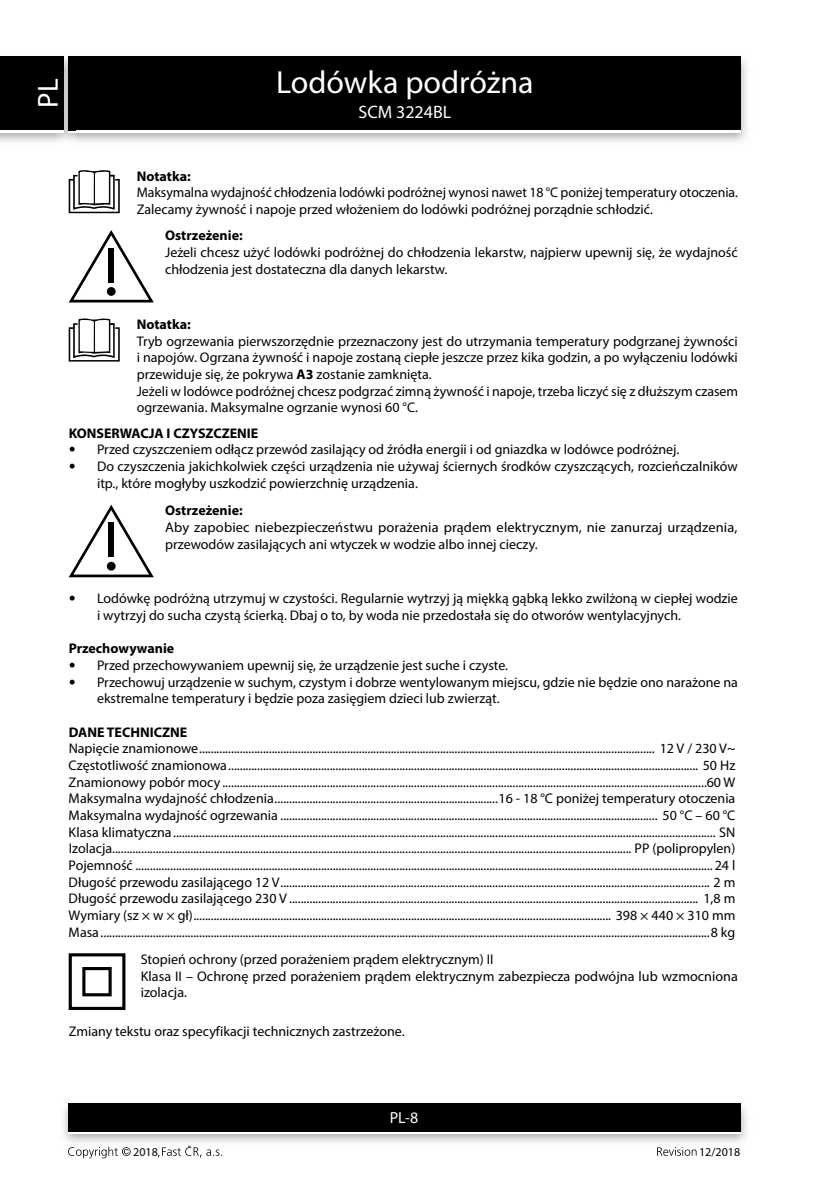
<style>
.page{position:relative;width:840px;height:1191px;background:#fff}
.page>*{position:absolute;margin:0;border:0;box-sizing:border-box;transform-origin:0 0}
.t1{font:32px "Myriad Pro";color:#fff}
.t2{font:29px "Myriad Pro";color:#fff}
.t3{font:18px "Myriad Pro";color:#fff}
.t4{font:16px "Myriad Pro";color:#fff}
.t5{font:14px/16.6px "Myriad Pro";color:#000}
.t6{font:700 14px "Myriad Pro";color:#000}
.t7{font:12px "Myriad Pro";color:#000}
.s1{font-weight:700}
.s2{font-family:"Frutiger CE"}
</style>
<div class="page">
<img style="left:0;top:56px;width:747px;height:86px">
<div style="left:68px;top:59px;width:672px;height:74px;background:#fff"></div>
<div style="left:68px;top:57px;width:672px;height:73px;background:#000"></div>
<img style="left:63px;top:1103px;width:684px;height:40px">
<div style="left:68px;top:1106px;width:672px;height:28px;background:linear-gradient(to right,#fff,#fff)"></div>
<div style="left:68px;top:1103px;width:672px;height:28px;background:#000"></div>
<img style="left:57px;top:56px;width:18px;height:86px">
<img style="left:68px;top:130px;width:7px;height:3px">
<svg style="left:68px;top:57px;width:7px;height:2px"></svg>
<img style="left:68px;top:59px;width:7px;height:71px">
<div style="left:0;top:59px;width:64px;height:74px;background:#fff"></div>
<div style="left:0;top:57px;width:64px;height:73px;background:#000"></div>
<svg style="left:68px;top:1146px;width:62px;height:12px"></svg>
<svg style="left:158px;top:1145px;width:64px;height:12px"></svg>
<svg style="left:657px;top:1147px;width:39px;height:8px"></svg>
<svg style="left:69px;top:170px;width:51px;height:43px"></svg>
<svg style="left:69px;top:230px;width:85px;height:72px"></svg>
<div style="left:108px;top:247px;width:6px;height:35px;background:#000"></div>
<div style="left:107px;top:287px;width:9px;height:9px;background:#000;border-radius:50%"></div>
<svg style="left:69px;top:318px;width:51px;height:43px"></svg>
<svg style="left:69px;top:505px;width:85px;height:72px"></svg>
<div style="left:108px;top:522px;width:6px;height:35px;background:#000"></div>
<div style="left:107px;top:562px;width:9px;height:8px;background:#000;border-radius:50%"></div>
<div style="left:69px;top:953px;width:56px;height:57px;border:3px solid #010202"></div>
<div style="left:82px;top:967px;width:30px;height:29px;border:3px solid #010202"></div>
<h2 class="t2" style="left:30px;top:108px;width:31px;rotate:-90deg">PL</h2>
<h1 class="t1" style="left:276px;top:62px;width:259px">Lodówka podróżna</h1>
<p class="t3" style="left:358px;top:101px;width:94px">SCM 3224BL</p>
<p class="t6" style="left:137px;top:167px;width:55px">Notatka:</p>
<p class="t5" style="left:137px;top:184px;width:602px">Maksymalna wydajność chłodzenia lodówki podróżnej wynosi nawet 18 °C poniżej temperatury otoczenia.<br>Zalecamy żywność i napoje przed włożeniem do lodówki podróżnej porządnie schłodzić.</p>
<p class="t6" style="left:165px;top:227px;width:79px">Ostrzeżenie:</p>
<p class="t5" style="left:165px;top:244px;width:573px">Jeżeli chcesz użyć lodówki podróżnej do chłodzenia lekarstw, najpierw upewnij się, że wydajność chłodzenia jest dostateczna dla danych lekarstw.</p>
<p class="t6" style="left:137px;top:315px;width:55px">Notatka:</p>
<p class="t5" style="left:137px;top:332px;width:602px">Tryb ogrzewania pierwszorzędnie przeznaczony jest do utrzymania temperatury podgrzanej żywności i napojów. Ogrzana żywność i napoje zostaną ciepłe jeszcze przez kika godzin, a po wyłączeniu lodówki przewiduje się, że pokrywa <span class="s1">A3</span> zostanie zamknięta.<br>Jeżeli w lodówce podróżnej chcesz podgrzać zimną żywność i napoje, trzeba liczyć się z dłuższym czasem ogrzewania. Maksymalne ogrzanie wynosi 60 °C.</p>
<p class="t6" style="left:69px;top:424px;width:191px">KONSERWACJA I CZYSZCZENIE</p>
<p class="t5" style="left:69px;top:441px;width:611px"><span class="s2">•</span> Przed czyszczeniem odłącz przewód zasilający od źródła energii i od gniazdka w lodówce podróżnej.</p>
<p class="t5" style="left:97px;top:458px;width:642px;text-indent:-28px"><span class="s2">•</span> Do czyszczenia jakichkolwiek części urządzenia nie używaj ściernych środków czyszczących, rozcieńczalników itp., które mogłyby uszkodzić powierzchnię urządzenia.</p>
<p class="t6" style="left:165px;top:501px;width:79px">Ostrzeżenie:</p>
<p class="t5" style="left:165px;top:519px;width:573px">Aby zapobiec niebezpieczeństwu porażenia prądem elektrycznym, nie zanurzaj urządzenia, przewodów zasilających ani wtyczek w wodzie albo innej cieczy.</p>
<p class="t5" style="left:97px;top:589px;width:642px;text-indent:-28px"><span class="s2">•</span> Lodówkę podróżną utrzymuj w czystości. Regularnie wytrzyj ją miękką gąbką lekko zwilżoną w ciepłej wodzie i wytrzyj do sucha czystą ścierką. Dbaj o to, by woda nie przedostała się do otworów wentylacyjnych.</p>
<p class="t6" style="left:69px;top:639px;width:107px">Przechowywanie</p>
<p class="t5" style="left:69px;top:656px;width:441px"><span class="s2">•</span> Przed przechowywaniem upewnij się, że urządzenie jest suche i czyste.</p>
<p class="t5" style="left:97px;top:673px;width:642px;text-indent:-28px"><span class="s2">•</span> Przechowuj urządzenie w suchym, czystym i dobrze wentylowanym miejscu, gdzie nie będzie ono narażone na ekstremalne temperatury i będzie poza zasięgiem dzieci lub zwierząt.</p>
<p class="t6" style="left:69px;top:723px;width:120px">DANE TECHNICZNE</p>
<p class="t5" style="left:69px;top:740px;width:668px;text-align:justify">Napięcie znamionowe............................................................................................................................................................. 12 V / 230 V~ Częstotliwość znamionowa.................................................................................................................................................................. 50 Hz Znamionowy pobór mocy .......................................................................................................................................................................60 W Maksymalna wydajność chłodzenia.............................................................................16 - 18 °C poniżej temperatury otoczenia Maksymalna wydajność ogrzewania .................................................................................................................................. 50 °C – 60 °C Klasa klimatyczna........................................................................................................................................................................................... SN Izolacja................................................................................................................................................................................... PP (polipropylen)<br>Pojemność ....................................................................................................................................................................................................... 24 l Długość przewodu zasilającego 12 V.................................................................................................................................................... 2 m Długość przewodu zasilającego 230 V ............................................................................................................................................. 1,8 m Wymiary (sz × w × gł)................................................................................................................................................ 398 × 440 × 310 mm Masa..................................................................................................................................................................................................................8 kg</p>
<p class="t5" style="left:141px;top:950px;width:598px">Stopień ochrony (przed porażeniem prądem elektrycznym) II<br>Klasa II – Ochronę przed porażeniem prądem elektrycznym zabezpiecza podwójna lub wzmocniona izolacja.</p>
<p class="t5" style="left:69px;top:1023px;width:337px">Zmiany tekstu oraz specyfikacji technicznych zastrzeżone.</p>
<p class="t4" style="left:389px;top:1108px;width:30px">PL-8</p>
<p class="t7" style="left:133px;top:1144px;width:26px">2018</p>
<p class="t7" style="left:698px;top:1144px;width:43px">12/2018</p>
</div>
